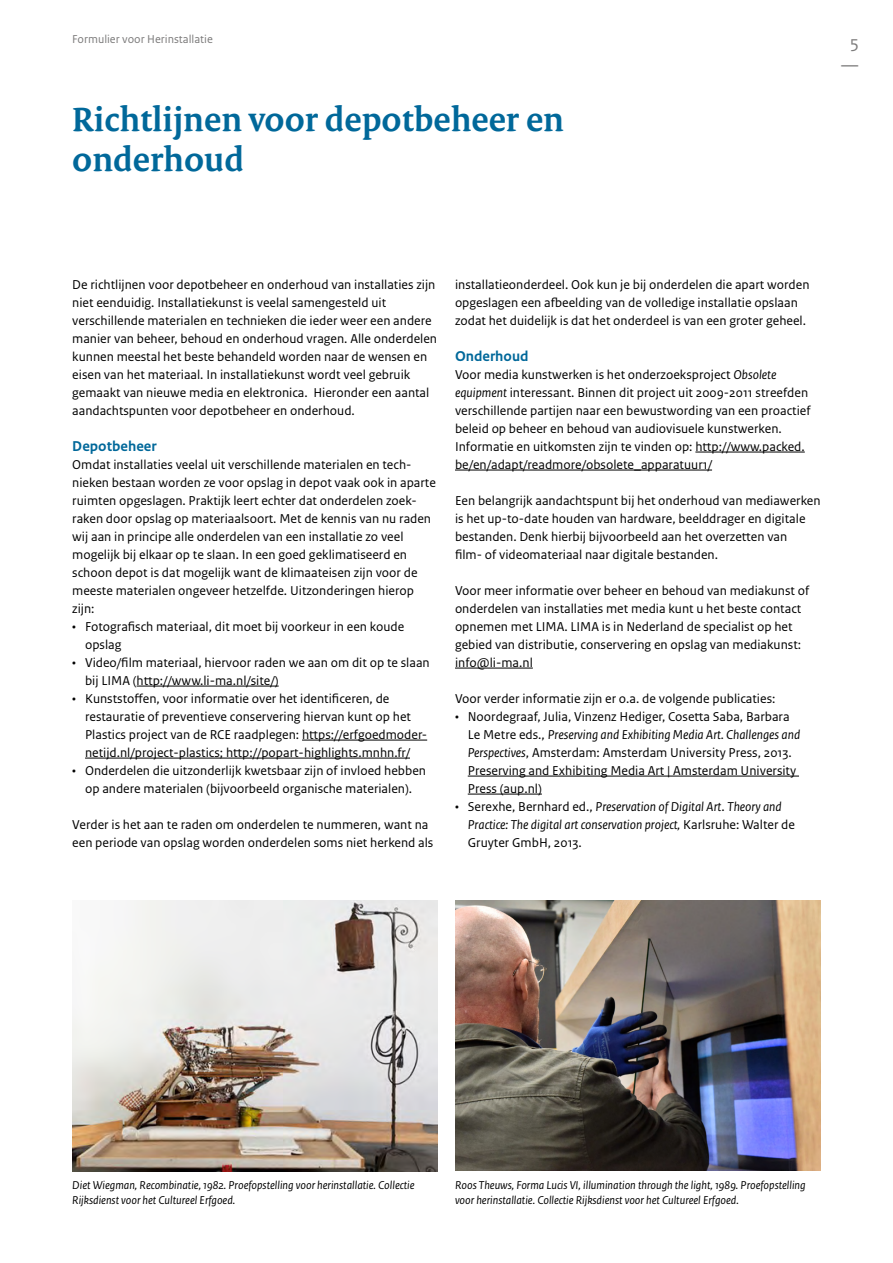
<style>
.page{position:relative;width:893px;height:1263px;background:#fff}
.page>*{position:absolute;margin:0;border:0;box-sizing:border-box;transform-origin:0 0}
.H2_Header_groot{font:700 36px/40.5px "Rijksoverheid Serif";color:#00689a}
.t1{font:18px/22.5px "Rijksoverheid Sans Text";color:#7c7b7b;text-align:center}
.H3_Header_Paragraaf{font:700 15px "Rijksoverheid Sans Text";color:#00689a}
.P_06_RCE_Broodtekst_Sans{font:13.5px/18px "Rijksoverheid Sans Text";color:#000}
.t2{font:italic 13.5px/18px "Rijksoverheid Sans Text";color:#000}
.t3{font:italic 12px/15px "Rijksoverheid Sans Text";color:#000}
.t4{font:12px "Rijksoverheid Sans Text Regular 2";color:#7c7b7b}
.s1{font-style:italic}
.s2{font-style:normal}
</style>
<div class="page">
<hr style="left:137px;top:686px;width:142px;height:1px;background:#000">
<hr style="left:302px;top:740px;width:125px;height:1px;background:#000">
<hr style="left:85px;top:758px;width:325px;height:1px;background:#000">
<hr style="left:695px;top:452px;width:110px;height:1px;background:#000">
<hr style="left:455px;top:470px;width:257px;height:1px;background:#000">
<hr style="left:455px;top:668px;width:78px;height:1px;background:#000">
<hr style="left:468px;top:776px;width:331px;height:1px;background:#000">
<hr style="left:468px;top:794px;width:74px;height:1px;background:#000">
<img style="left:72px;top:901px;width:366px;height:270px">
<img style="left:455px;top:901px;width:366px;height:270px">
<p class="t4" style="left:72px;top:32px;width:142px">Formulier voor Herinstallatie</p>
<h2 class="H2_Header_groot" style="left:72px;top:99px;width:493px">Richtlijnen voor depotbeheer en onderhoud</h2>
<h2 class="t1" style="left:841px;top:31px;width:19px">5 —</h2>
<p class="P_06_RCE_Broodtekst_Sans" style="left:72px;top:276px;width:366px">De richtlijnen voor depotbeheer en onderhoud van installaties zijn niet eenduidig. Installatiekunst is veelal samengesteld uit verschillende materialen en technieken die ieder weer een andere manier van beheer, behoud en onderhoud vragen. Alle onderdelen kunnen meestal het beste behandeld worden naar de wensen en eisen van het materiaal. In installatiekunst wordt veel gebruik gemaakt van nieuwe media en elektronica. Hieronder een aantal aandachtspunten voor depotbeheer en onderhoud.</p>
<h3 class="H3_Header_Paragraaf" style="left:72px;top:437px;width:86px">Depotbeheer</h3>
<p class="P_06_RCE_Broodtekst_Sans" style="left:72px;top:456px;width:365px">Omdat installaties veelal uit verschillende materialen en tech&shy;nieken bestaan worden ze voor opslag in depot vaak ook in aparte ruimten opgeslagen. Praktijk leert echter dat onderdelen zoek&shy;raken door opslag op materiaalsoort. Met de kennis van nu raden wij aan in principe alle onderdelen van een installatie zo veel mogelijk bij elkaar op te slaan. In een goed geklimatiseerd en schoon depot is dat mogelijk want de klimaateisen zijn voor de meeste materialen ongeveer hetzelfde. Uitzonderingen hierop zijn:</p>
<p class="P_06_RCE_Broodtekst_Sans" style="left:85px;top:618px;width:321px;text-indent:-13px">• Fotografisch materiaal, dit moet bij voorkeur in een koude opslag</p>
<p class="P_06_RCE_Broodtekst_Sans" style="left:85px;top:654px;width:346px;text-indent:-13px">• Video/film materiaal, hiervoor raden we aan om dit op te slaan bij LIMA (http://www.li-ma.nl/site/)</p>
<p class="P_06_RCE_Broodtekst_Sans" style="left:85px;top:690px;width:344px;text-indent:-13px">• Kunststoffen, voor informatie over het identificeren, de restauratie of preventieve conservering hiervan kunt op het Plastics project van de RCE raadplegen: https://erfgoedmoder&shy;netijd.nl/project-plastics; http://popart-highlights.mnhn.fr/</p>
<p class="P_06_RCE_Broodtekst_Sans" style="left:72px;top:762px;width:355px;text-align:center">• Onderdelen die uitzonderlijk kwetsbaar zijn of invloed hebben op andere materialen (bijvoorbeeld organische materialen).</p>
<p class="P_06_RCE_Broodtekst_Sans" style="left:72px;top:816px;width:363px">Verder is het aan te raden om onderdelen te nummeren, want na een periode van opslag worden onderdelen soms niet herkend als</p>
<p class="P_06_RCE_Broodtekst_Sans" style="left:455px;top:276px;width:356px">installatieonderdeel. Ook kun je bij onderdelen die apart worden opgeslagen een afbeelding van de volledige installatie opslaan zodat het duidelijk is dat het onderdeel is van een groter geheel.</p>
<h3 class="H3_Header_Paragraaf" style="left:455px;top:347px;width:75px">Onderhoud</h3>
<p class="P_06_RCE_Broodtekst_Sans" style="left:455px;top:366px;width:357px">Voor media kunstwerken is het onderzoeksproject <span class="s1">Obsolete equipment</span> interessant. Binnen dit project uit 2009-2011 streefden verschillende partijen naar een bewustwording van een proactief beleid op beheer en behoud van audiovisuele kunstwerken.<br>Informatie en uitkomsten zijn te vinden op: http://www.packed. be/en/adapt/readmore/obsolete_apparatuur1/</p>
<p class="P_06_RCE_Broodtekst_Sans" style="left:455px;top:492px;width:367px">Een belangrijk aandachtspunt bij het onderhoud van mediawerken is het up-to-date houden van hardware, beelddrager en digitale bestanden. Denk hierbij bijvoorbeeld aan het overzetten van<br>film- of videomateriaal naar digitale bestanden.</p>
<p class="P_06_RCE_Broodtekst_Sans" style="left:455px;top:582px;width:356px">Voor meer informatie over beheer en behoud van mediakunst of onderdelen van installaties met media kunt u het beste contact opnemen met LIMA. LIMA is in Nederland de specialist op het gebied van distributie, conservering en opslag van mediakunst: info@li-ma.nl</p>
<p class="P_06_RCE_Broodtekst_Sans" style="left:455px;top:690px;width:322px">Voor verder informatie zijn er o.a. de volgende publicaties:</p>
<p class="P_06_RCE_Broodtekst_Sans" style="left:468px;top:708px;width:334px;text-indent:-13px">• Noordegraaf, Julia, Vinzenz Hediger, Cosetta Saba, Barbara Le Metre eds., <span class="s1">Preserving and Exhibiting Media Art. Challenges and Perspectives</span>, Amsterdam: Amsterdam University Press, 2013.<br>Preserving and Exhibiting Media Art | Amsterdam University Press (aup.nl)</p>
<p class="t2" style="left:468px;top:798px;width:329px;text-indent:-13px"><span class="s2">• Serexhe, Bernhard ed.,</span> Preservation of Digital Art<span class="s2">.</span> Theory and<br>Practice: The digital art conservation project, <span class="s2">Karlsruhe: Walter de<br>Gruyter GmbH, 2013.</span></p>
<p class="t3" style="left:72px;top:1178px;width:344px">Diet Wiegman, Recombinatie, 1982. Proefopstelling voor herinstallatie. Collectie<br>Rijksdienst voor het Cultureel Erfgoed.</p>
<p class="t3" style="left:455px;top:1178px;width:352px">Roos Theuws, Forma Lucis VI, illumination through the light, 1989. Proefopstelling voor herinstallatie. Collectie Rijksdienst voor het Cultureel Erfgoed.</p>
</div>
